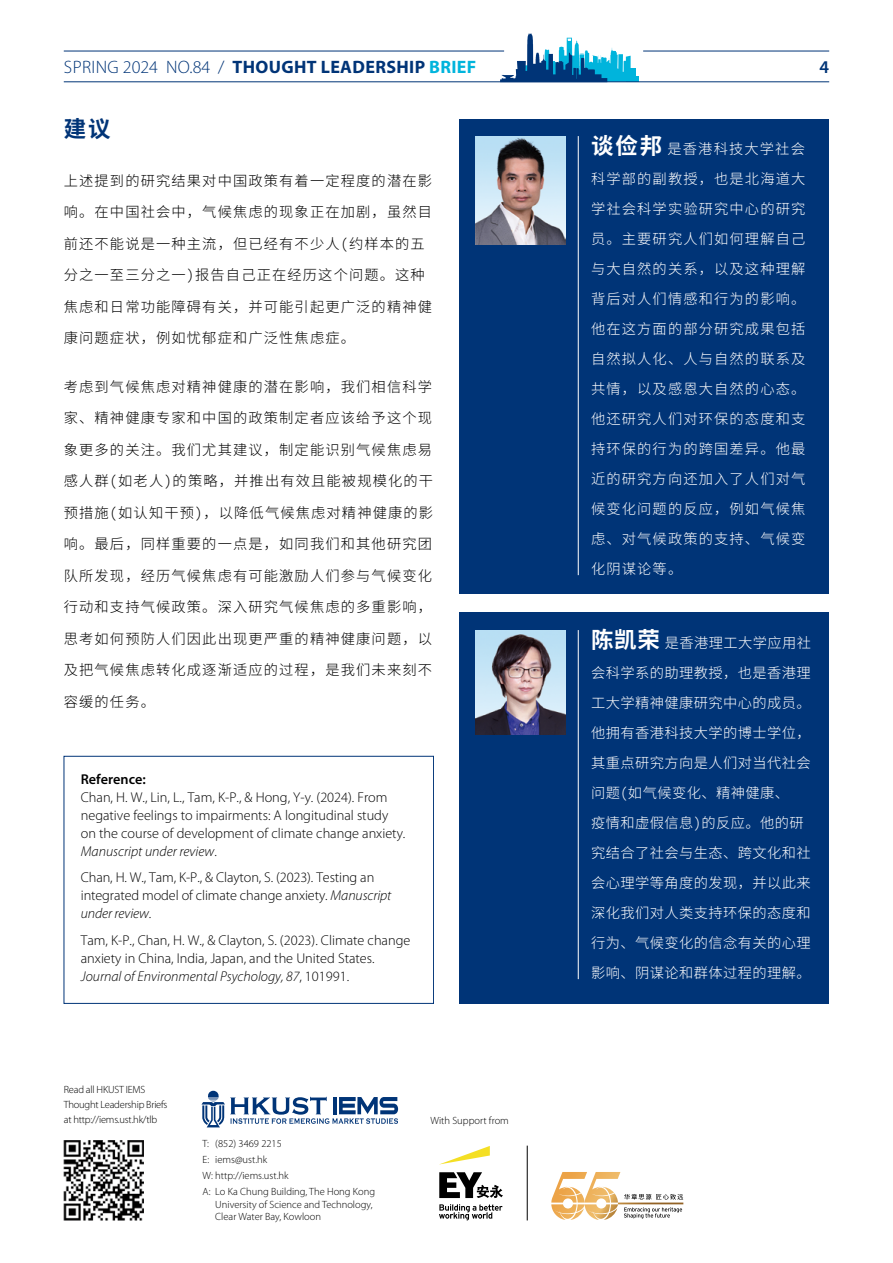
<style>
.page{position:relative;width:893px;height:1263px;background:#fff}
.page>*{position:absolute;margin:0;border:0;box-sizing:border-box;transform-origin:0 0}
.t1{font:700 22.5px "Noto Sans SC";color:#003477}
.t2{font:700 18px "Myriad Pro";letter-spacing:.02em;color:#003477}
.t3{font:600 18px "Myriad Pro";color:#003477}
.t4{font:300 14.25px/18px "Myriad Pro";color:#000}
.t5{font:300 14.25px "Noto Sans SC";letter-spacing:.08em;color:#000}
.t6{font:300 14.25px/30px "Noto Sans SC";letter-spacing:.03em;color:#fff;text-align:justify}
.t7{font:600 14.25px "Myriad Pro";color:#000}
.t8{font:300 10.5px/16.2px "Myriad Pro";color:#000}
.t9{font:300 10.5px/15px "Myriad Pro";letter-spacing:-.02em;color:#000}
.s1{font-weight:300}
.s2{color:#00b4dc}
.s3{font-style:italic}
.s4{font-weight:700;font-size:22.5px}
</style>
<div class="page">
<hr style="left:64px;top:51px;width:440px;height:1px;background:#003477">
<hr style="left:643px;top:51px;width:186px;height:1px;background:#003477">
<div style="left:626px;top:68px;width:10px;height:14px;background:#00b4dc"></div>
<div style="left:629px;top:76px;width:10px;height:6px;background:#00b4dc"></div>
<svg style="left:500px;top:33px;width:131px;height:48px"></svg>
<hr style="left:64px;top:81px;width:765px;height:1px;background:#003477">
<div style="left:459px;top:119px;width:370px;height:474px;background:#003477"></div>
<div style="left:459px;top:612px;width:370px;height:391px;background:#003477"></div>
<hr style="left:578px;top:136px;width:1px;height:439px;background:#fff">
<hr style="left:578px;top:630px;width:1px;height:349px;background:#fff">
<div style="left:64px;top:756px;width:370px;height:247px;border:1px solid #003477"></div>
<img style="left:64px;top:1140px;width:80px;height:80px">
<img style="left:476px;top:136px;width:89px;height:108px">
<img style="left:476px;top:630px;width:89px;height:105px">
<hr style="left:527px;top:1145px;width:1px;height:75px;background:#000">
<svg style="left:201px;top:1091px;width:197px;height:36px"></svg>
<svg style="left:439px;top:1204px;width:63px;height:16px"></svg>
<svg style="left:440px;top:1146px;width:50px;height:18px"></svg>
<svg style="left:439px;top:1172px;width:64px;height:26px"></svg>
<img style="left:551px;top:1204px;width:19px;height:16px">
<img style="left:560px;top:1213px;width:10px;height:6px">
<img style="left:570px;top:1212px;width:12px;height:8px">
<img style="left:551px;top:1172px;width:34px;height:30px">
<img style="left:586px;top:1204px;width:15px;height:16px">
<svg style="left:568px;top:1187px;width:18px;height:25px"></svg>
<img style="left:594px;top:1213px;width:7px;height:6px">
<svg style="left:601px;top:1194px;width:82px;height:26px"></svg>
<img style="left:585px;top:1172px;width:35px;height:30px">
<p class="t2" style="left:64px;top:57px;width:414px"><span class="s1">SPRING 2024 NO.84 /</span> THOUGHT LEADERSHIP <span class="s2">BRIEF</span></p>
<p class="t3" style="left:819px;top:56px;width:11px">4</p>
<h1 class="t1" style="left:64px;top:116px;width:48px">建议</h1>
<p class="t5" style="left:64px;top:172px;width:370px">上述提到的研究结果对中国政策有着一定程度的潜在影</p>
<p class="t5" style="left:64px;top:204px;width:370px">响。在中国社会中，气候焦虑的现象正在加剧，虽然目</p>
<p class="t5" style="left:64px;top:235px;width:363px">前还不能说是一种主流，但已经有不少人(约样本的五</p>
<p class="t5" style="left:64px;top:267px;width:363px">分之一至三分之一)报告自己正在经历这个问题。这种</p>
<p class="t5" style="left:64px;top:298px;width:370px">焦虑和日常功能障碍有关，并可能引起更广泛的精神健</p>
<p class="t5" style="left:64px;top:330px;width:293px">康问题症状，例如忧郁症和广泛性焦虑症。</p>
<p class="t5" style="left:64px;top:378px;width:370px">考虑到气候焦虑对精神健康的潜在影响，我们相信科学</p>
<p class="t5" style="left:64px;top:410px;width:370px">家、精神健康专家和中国的政策制定者应该给予这个现</p>
<p class="t5" style="left:64px;top:441px;width:370px">象更多的关注。我们尤其建议，制定能识别气候焦虑易</p>
<p class="t5" style="left:64px;top:473px;width:371px">感人群(如老人)的策略，并推出有效且能被规模化的干</p>
<p class="t5" style="left:64px;top:504px;width:371px">预措施(如认知干预)，以降低气候焦虑对精神健康的影</p>
<p class="t5" style="left:64px;top:536px;width:370px">响。最后，同样重要的一点是，如同我们和其他研究团</p>
<p class="t5" style="left:64px;top:567px;width:370px">队所发现，经历气候焦虑有可能激励人们参与气候变化</p>
<p class="t5" style="left:64px;top:599px;width:370px">行动和支持气候政策。深入研究气候焦虑的多重影响，</p>
<p class="t5" style="left:64px;top:630px;width:370px">思考如何预防人们因此出现更严重的精神健康问题，以</p>
<p class="t5" style="left:64px;top:662px;width:370px">及把气候焦虑转化成逐渐适应的过程，是我们未来刻不</p>
<p class="t5" style="left:64px;top:693px;width:93px">容缓的任务。</p>
<p class="t7" style="left:81px;top:770px;width:67px">Reference:</p>
<p class="t4" style="left:81px;top:788px;width:326px">Chan, H. W., Lin, L., Tam, K-P., &amp; Hong, Y-y. (2024). From negative feelings to impairments: A longitudinal study on the course of development of climate change anxiety.<br><span class="s3">Manuscript under review</span>.</p>
<p class="t4" style="left:81px;top:869px;width:312px">Chan, H. W., Tam, K-P., &amp; Clayton, S. (2023). Testing an integrated model of climate change anxiety. <span class="s3">Manuscript under review</span>.</p>
<p class="t4" style="left:81px;top:931px;width:331px">Tam, K-P., Chan, H. W., &amp; Clayton, S. (2023). Climate change anxiety in China, India, Japan, and the United States.<br><span class="s3">Journal of Environmental Psychology, 87</span>, 101991.</p>
<p class="t9" style="left:64px;top:1082px;width:105px">Read all HKUST IEMS<br>Thought Leadership Briefs at http://iems.ust.hk/tlb</p>
<p class="t8" style="left:203px;top:1135px;width:174px">T: (852) 3469 2215<br>E: iems@ust.hk<br>W: http://iems.ust.hk<br>A: Lo Ka Chung Building, The Hong Kong</p>
<p class="t8" style="left:215px;top:1198px;width:159px;line-height:12.8px">University of Science and Technology,<br>Clear Water Bay, Kowloon</p>
<p class="t8" style="left:431px;top:1112px;width:80px">With Support from</p>
<p class="t6" style="left:591px;top:134px;width:216px"><span class="s4">谈俭邦</span>是香港科技大学社会科学部的副教授，也是北海道大学社会科学实验研究中心的研究员。主要研究人们如何理解自己与大自然的关系，以及这种理解背后对人们情感和行为的影响。他在这方面的部分研究成果包括自然拟人化、人与自然的联系及共情，以及感恩大自然的心态。他还研究人们对环保的态度和支持环保的行为的跨国差异。他最近的研究方向还加入了人们对气候变化问题的反应，例如气候焦虑、对气候政策的支持、气候变化阴谋论等。</p>
<p class="t6" style="left:591px;top:628px;width:222px;text-align:left"><span class="s4">陈凯荣</span>是香港理工大学应用社会科学系的助理教授，也是香港理工大学精神健康研究中心的成员。他拥有香港科技大学的博士学位，其重点研究方向是人们对当代社会问题(如气候变化、精神健康、<br>疫情和虚假信息)的反应。他的研究结合了社会与生态、跨文化和社会心理学等角度的发现，并以此来深化我们对人类支持环保的态度和行为、气候变化的信念有关的心理影响、阴谋论和群体过程的理解。</p>
</div>
